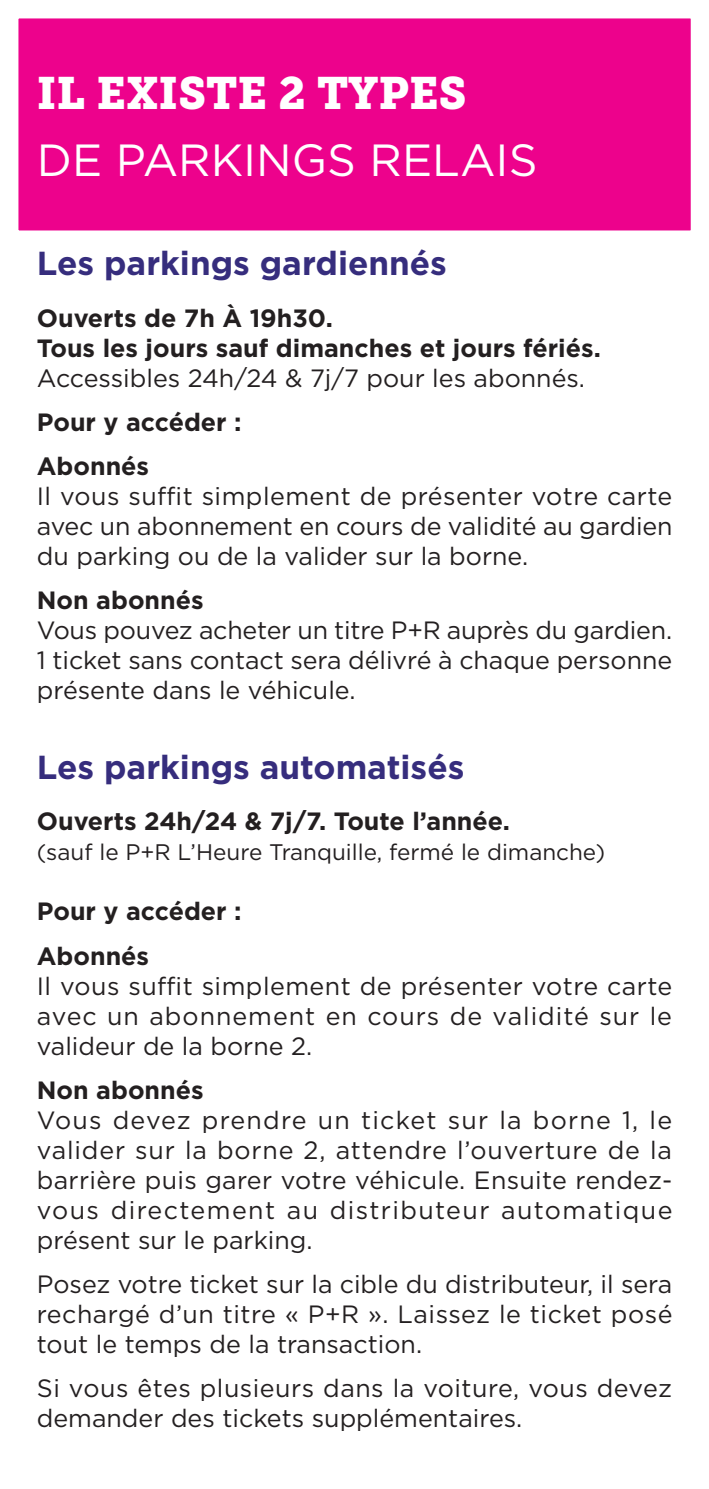
<style>
.page{position:relative;width:709px;height:1489px;background:#fff}
.page>*{position:absolute;margin:0;border:0;box-sizing:border-box;transform-origin:0 0}
.t1{font:45px "Gotham";color:#fff}
.t2{font:45px "Museo Slab 900";color:#fff}
.t3{font:700 33.25px "Gotham";color:#362d7d}
.t4{font:25px/30px "Gotham";color:#231f20;text-align:justify}
.t5{font:700 25px/44.2px "Gotham";color:#231f20}
.t6{font:22.5px "Gotham";color:#231f20}
</style>
<div class="page">
<div style="left:18px;top:18px;width:673px;height:213px;background:#ed028c"></div>
<h1 class="t2" style="left:37px;top:67px;width:431px">IL EXISTE 2 TYPES</h1>
<h1 class="t1" style="left:37px;top:131px;width:502px">DE PARKINGS RELAIS</h1>
<h2 class="t3" style="left:37px;top:241px;width:411px">Les parkings gardiennés</h2>
<p class="t5" style="left:37px;top:302px;width:565px;line-height:30px">Ouverts de 7h À 19h30.<br>Tous les jours sauf dimanches et jours fériés.</p>
<p class="t4" style="left:37px;top:362px;width:549px">Accessibles 24h/24 &amp; 7j/7 pour les abonnés.</p>
<p class="t5" style="left:37px;top:400px;width:206px">Pour y accéder :<br>Abonnés</p>
<p class="t4" style="left:37px;top:480px;width:637px">Il vous suffit simplement de présenter votre carte avec un abonnement en cours de validité au gardien du parking ou de la valider sur la borne.</p>
<p class="t5" style="left:37px;top:578px;width:168px">Non abonnés</p>
<p class="t4" style="left:37px;top:615px;width:637px">Vous pouvez acheter un titre P+R auprès du gardien.<br>1 ticket sans contact sera délivré à chaque personne présente dans le véhicule.</p>
<h2 class="t3" style="left:37px;top:745px;width:429px">Les parkings automatisés</h2>
<p class="t5" style="left:37px;top:799px;width:475px">Ouverts 24h/24 &amp; 7j/7. Toute l’année.</p>
<p class="t6" style="left:37px;top:837px;width:570px">(sauf le P+R L’Heure Tranquille, fermé le dimanche)</p>
<p class="t5" style="left:37px;top:889px;width:206px">Pour y accéder :<br>Abonnés</p>
<p class="t4" style="left:37px;top:970px;width:637px">Il vous suffit simplement de présenter votre carte avec un abonnement en cours de validité sur le valideur de la borne 2.</p>
<p class="t5" style="left:37px;top:1067px;width:168px">Non abonnés</p>
<p class="t4" style="left:37px;top:1104px;width:637px">Vous devez prendre un ticket sur la borne 1, le valider sur la borne 2, attendre l’ouverture de la barrière puis garer votre véhicule. Ensuite rendez&shy;vous directement au distributeur automatique présent sur le parking.</p>
<p class="t4" style="left:37px;top:1268px;width:637px">Posez votre ticket sur la cible du distributeur, il sera rechargé d’un titre « P+R ». Laissez le ticket posé tout le temps de la transaction.</p>
<p class="t4" style="left:37px;top:1372px;width:636px">Si vous êtes plusieurs dans la voiture, vous devez demander des tickets supplémentaires.</p>
</div>
